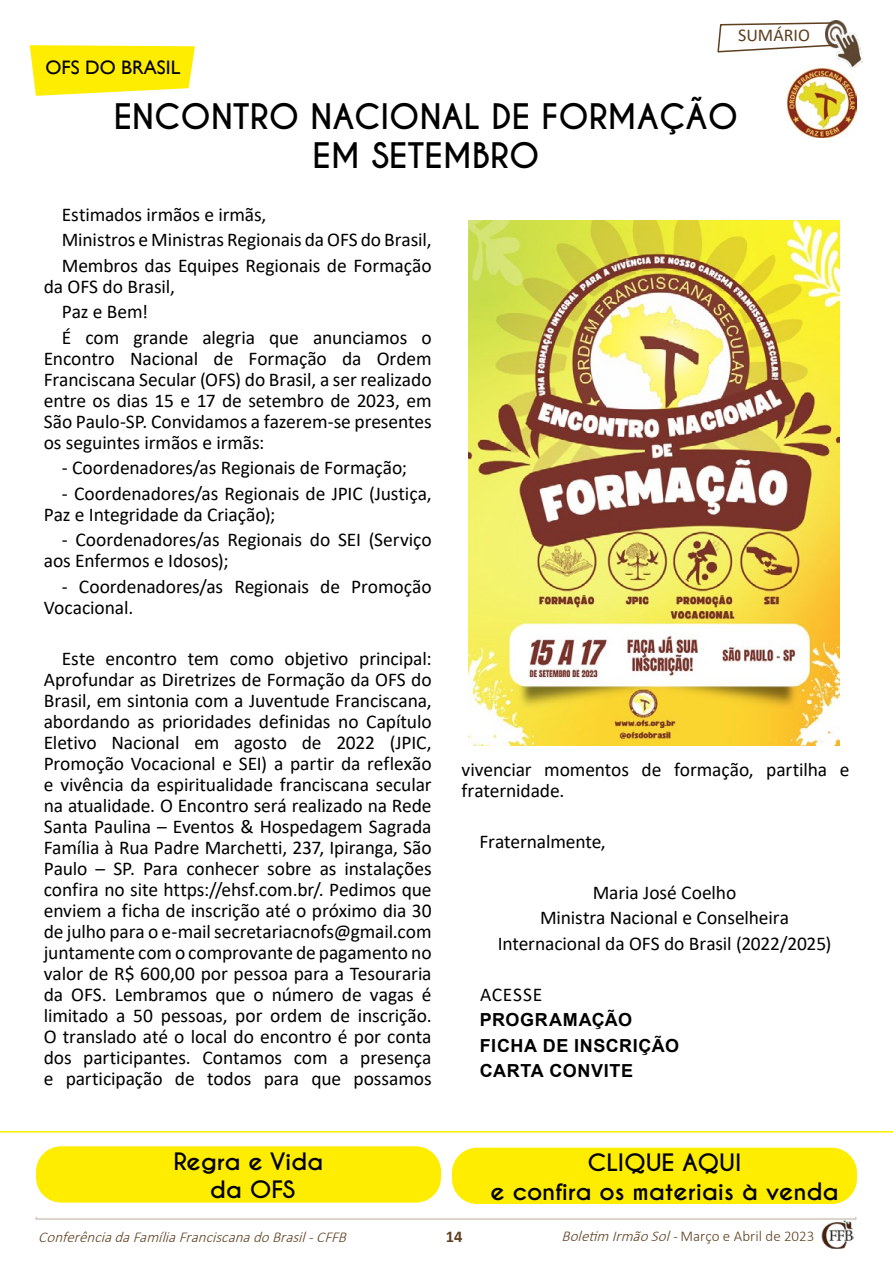
<style>
.page{position:relative;width:893px;height:1263px;background:#fff}
.page>*{position:absolute;margin:0;border:0;box-sizing:border-box;transform-origin:0 0}
.t1{font:700 33px/39.6px "Caviar Dreams";color:#000;text-align:center}
.t2{font:700 22.5px/28.5px "Caviar Dreams";letter-spacing:-.01em;color:#000;text-align:center;scale:1.05 1}
.t3{font:19.5px/21px "Calibri";letter-spacing:-.005em;color:#000}
.t4{font:19.5px "Gill Sans";color:#000}
.t5{font:700 18px/25.5px "Arial";letter-spacing:.03em;color:#000}
.t6{font:18px "Calibri";color:#5d3f1e}
.t7{font:700 16.5px "Calibri";color:#5d3f1e}
.t8{font:italic 300 15px "Calibri";color:#5d3f1e}
.t9{font:300 15px "Calibri";color:#5d3f1e}
.s1{font-style:italic}
</style>
<div class="page">
<img style="left:822px;top:1220px;width:31px;height:29px">
<img style="left:825px;top:20px;width:38px;height:49px">
<svg style="left:717px;top:21px;width:118px;height:32px"></svg>
<div style="left:452px;top:1148px;width:405px;height:56px;background:#ffed00;border-radius:25px"></div>
<img style="left:787px;top:69px;width:69px;height:69px">
<hr style="left:0;top:1131px;width:893px;height:1px;background:#ffed00">
<svg style="left:30px;top:45px;width:165px;height:51px"></svg>
<div style="left:36px;top:1146px;width:405px;height:56px;background:#ffed00;border-radius:25px"></div>
<img style="left:468px;top:220px;width:372px;height:526px">
<p class="t4" style="left:46px;top:56px;width:136px">OFS DO BRASIL</p>
<p class="t6" style="left:738px;top:23px;width:73px">SUMÁRIO</p>
<h1 class="t1" style="left:114px;top:97px;width:626px">ENCONTRO NACIONAL DE FORMAÇÃO<br>EM SETEMBRO</h1>
<p class="t3" style="left:62px;top:201px;width:371px;line-height:25.5px">Estimados irmãos e irmãs,<br>Ministros e Ministras Regionais da OFS do Brasil,<br>Membros das Equipes Regionais de Formação</p>
<p class="t3" style="left:62px;top:273px;width:371px;line-height:25.5px;text-indent:-18px">da OFS do Brasil,<br>Paz e Bem!<br>É com grande alegria que anunciamos o</p>
<p class="t3" style="left:44px;top:347px;width:389px;text-align:justify">Encontro Nacional de Formação da Ordem Franciscana Secular (OFS) do Brasil, a ser realizado entre os dias 15 e 17 de setembro de 2023, em São Paulo-SP. Convidamos a fazerem-se presentes os seguintes irmãos e irmãs:</p>
<p class="t3" style="left:62px;top:457px;width:347px">- Coordenadores/as Regionais de Formação;</p>
<p class="t3" style="left:44px;top:482px;width:389px;text-indent:18px">- Coordenadores/as Regionais de JPIC (Justiça,<br>Paz e Integridade da Criação);</p>
<p class="t3" style="left:44px;top:529px;width:389px;text-indent:18px">- Coordenadores/as Regionais do SEI (Serviço aos Enfermos e Idosos);</p>
<p class="t3" style="left:44px;top:575px;width:389px;text-indent:18px">- Coordenadores/as Regionais de Promoção<br>Vocacional.</p>
<p class="t3" style="left:44px;top:647px;width:389px;text-align:justify;text-indent:18px">Este encontro tem como objetivo principal:<br>Aprofundar as Diretrizes de Formação da OFS do Brasil, em sintonia com a Juventude Franciscana, abordando as prioridades definidas no Capítulo Eletivo Nacional em agosto de 2022 (JPIC, Promoção Vocacional e SEI) a partir da reflexão e vivência da espiritualidade franciscana secular na atualidade. O Encontro será realizado na Rede Santa Paulina – Eventos &amp; Hospedagem Sagrada Família à Rua Padre Marchetti, 237, Ipiranga, São Paulo – SP. Para conhecer sobre as instalações confira no site https://ehsf.com.br/. Pedimos que enviem a ficha de inscrição até o próximo dia 30 de julho para o e-mail secretariacnofs@gmail.com juntamente com o comprovante de pagamento no valor de R$ 600,00 por pessoa para a Tesouraria da OFS. Lembramos que o número de vagas é limitado a 50 pessoas, por ordem de inscrição.<br>O translado até o local do encontro é por conta dos participantes. Contamos com a presença e participação de todos para que possamos</p>
<p class="t3" style="left:462px;top:758px;width:389px">vivenciar momentos de formação, partilha e fraternidade.</p>
<p class="t3" style="left:480px;top:830px;width:128px">Fraternalmente,</p>
<p class="t3" style="left:498px;top:879px;width:335px;line-height:25.5px;text-align:center">Maria José Coelho<br>Ministra Nacional e Conselheira<br>Internacional da OFS do Brasil (2022/2025)</p>
<p class="t3" style="left:480px;top:983px;width:64px">ACESSE</p>
<p class="t5" style="left:480px;top:1007px;width:201px">PROGRAMAÇÃO<br>FICHA DE INSCRIÇÃO<br>CARTA CONVITE</p>
<p class="t2" style="left:173px;top:1148px;width:144px">Regra e Vida da OFS</p>
<p class="t2" style="left:490px;top:1149px;width:333px">CLIQUE AQUI<br>e confira os materiais à venda</p>
<p class="t8" style="left:38px;top:1227px;width:314px">ConferênciadaFamíliaFranciscanadoBrasil-CFFB</p>
<p class="t7" style="left:446px;top:1224px;width:18px">14</p>
<p class="t9" style="left:562px;top:1227px;width:254px"><span class="s1">Boletim IrmãoSol-</span>Março e Abril de 2023</p>
</div>
